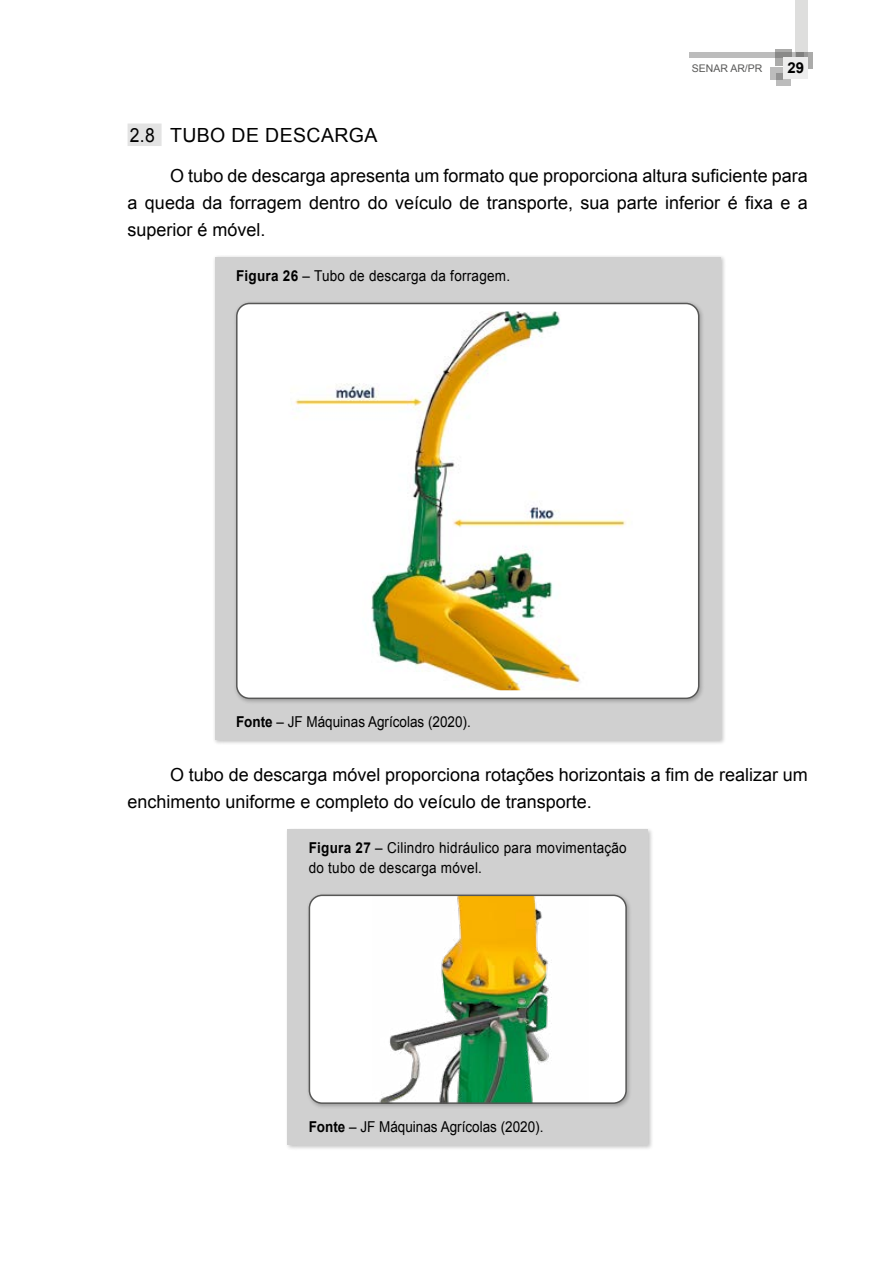
<style>
.page{position:relative;width:893px;height:1263px;background:#fff}
.page>*{position:absolute;margin:0;border:0;box-sizing:border-box;transform-origin:0 0}
.t1{font:19.5px "Arial";letter-spacing:.02em;color:#000;scale:.9 1}
.t2{font:18px/27px "Arial";color:#000;text-align:justify}
.t3{font:15px/19.5px "Arial";letter-spacing:.02em;color:#000;scale:.9 1}
.t4{font:15px "Arial";color:#000;scale:.9 1}
.t5{font:700 15px "Arial";color:#000}
.t6{font:10.5px "Arial";color:#575756}
.s1{font-weight:700}
</style>
<div class="page">
<svg style="left:776px;top:73px;width:15px;height:12px"></svg>
<svg style="left:770px;top:67px;width:12px;height:12px"></svg>
<div style="left:796px;top:52px;width:17px;height:16px;background:#ababaa"></div>
<svg style="left:775px;top:50px;width:17px;height:16px"></svg>
<svg style="left:689px;top:52px;width:107px;height:6px"></svg>
<svg style="left:796px;top:0;width:12px;height:58px"></svg>
<div style="left:784px;top:58px;width:24px;height:21px;background:#ededed"></div>
<div style="left:128px;top:124px;width:34px;height:22px;background:#e3e3e3"></div>
<div style="left:212px;top:255px;width:514px;height:490px;background:#000;opacity:.25"></div>
<div style="left:215px;top:257px;width:506px;height:483px;background:#d0d0d0"></div>
<div style="left:233px;top:301px;width:472px;height:404px;background:#000;opacity:.25"></div>
<div style="left:237px;top:303px;width:462px;height:395px;background:#fff;border-radius:13px"></div>
<img style="left:295px;top:311px;width:404px;height:379px">
<div style="left:236px;top:303px;width:463px;height:396px;border:2px solid #575756;border-radius:13px"></div>
<div style="left:285px;top:828px;width:369px;height:322px;background:#000;opacity:.25"></div>
<div style="left:287px;top:830px;width:361px;height:315px;background:#d0d0d0"></div>
<div style="left:306px;top:892px;width:326px;height:216px;background:#000;opacity:.25"></div>
<div style="left:309px;top:895px;width:317px;height:208px;background:#fff;border-radius:13px"></div>
<img style="left:379px;top:897px;width:173px;height:204px">
<div style="left:309px;top:894px;width:318px;height:210px;border:2px solid #575756;border-radius:13px"></div>
<p class="t6" style="left:692px;top:61px;width:72px">SENAR AR/PR</p>
<p class="t5" style="left:787px;top:57px;width:18px">29</p>
<p class="t1" style="left:130px;top:122px;width:277px">2.8 TUBO DE DESCARGA</p>
<p class="t2" style="left:128px;top:162px;width:682px;text-indent:43px">O tubo de descarga apresenta um formato que proporciona altura suficiente para a queda da forragem dentro do veículo de transporte, sua parte inferior é fixa e a superior é móvel.</p>
<p class="t3" style="left:236px;top:266px;width:306px"><span class="s1">Figura 26</span> – Tubo de descarga da forragem.</p>
<p class="t4" style="left:236px;top:712px;width:262px"><span class="s1">Fonte</span> – JF Máquinas Agrícolas (2020).</p>
<p class="t2" style="left:128px;top:761px;width:682px;text-indent:43px">O tubo de descarga móvel proporciona rotações horizontais a fim de realizar um enchimento uniforme e completo do veículo de transporte.</p>
<p class="t3" style="left:309px;top:838px;width:355px"><span class="s1">Figura 27</span> – Cilindro hidráulico para movimentação do tubo de descarga móvel.</p>
<p class="t4" style="left:309px;top:1117px;width:262px"><span class="s1">Fonte</span> – JF Máquinas Agrícolas (2020).</p>
</div>
